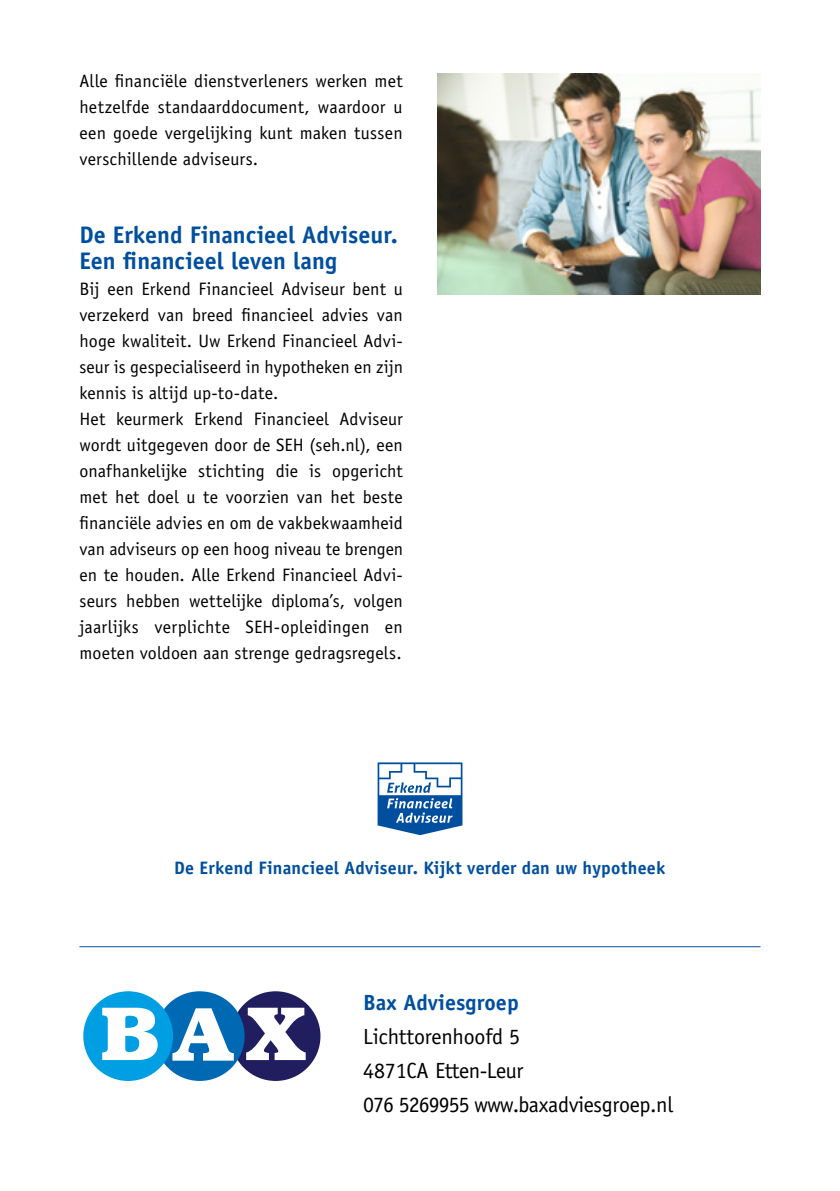
<style>
.page{position:relative;width:840px;height:1191px;background:#fff}
.page>*{position:absolute;margin:0;border:0;box-sizing:border-box;transform-origin:0 0}
.t1{font:700 24px/26px "Officina Sans Std";color:#004f9f}
.t2{font:22px/34px "Officina Sans Std";letter-spacing:-.015em;color:#000}
.t3{font:700 22px "Officina Sans Std";color:#004f9f}
.t4{font:18px/26px "Officina Sans Std";letter-spacing:.005em;color:#000;text-align:justify}
.t5{font:700 18px "Officina Sans Std";letter-spacing:.01em;color:#004f9f}
</style>
<div class="page">
<hr style="left:79px;top:946px;width:681px;height:1px;background:#004f9f">
<svg style="left:377px;top:762px;width:85px;height:73px"></svg>
<img style="left:437px;top:74px;width:323px;height:221px">
<div style="left:230px;top:991px;width:90px;height:90px;background:#211e5f;border-radius:50%"></div>
<svg style="left:246px;top:1007px;width:59px;height:53px"></svg>
<div style="left:155px;top:991px;width:89px;height:90px;background:#0069b3;border-radius:50%"></div>
<svg style="left:172px;top:1008px;width:62px;height:52px"></svg>
<div style="left:83px;top:991px;width:90px;height:90px;background:#009ee2;border-radius:50%"></div>
<svg style="left:102px;top:1007px;width:56px;height:53px"></svg>
<p class="t4" style="left:79px;top:68px;width:324px">Alle financiële dienstverleners werken met hetzelfde standaarddocument, waardoor u een goede vergelijking kunt maken tussen verschillende adviseurs.</p>
<h1 class="t1" style="left:79px;top:221px;width:320px">De Erkend Financieel Adviseur.<br>Een financieel leven lang</h1>
<p class="t4" style="left:79px;top:276px;width:325px;text-align:left">Bij een Erkend Financieel Adviseur bent u verzekerd van breed financieel advies van hoge kwaliteit. Uw Erkend Financieel Advi&shy;seur is gespecialiseerd in hypotheken en zijn kennis is altijd up-to-date.<br>Het keurmerk Erkend Financieel Adviseur wordt uitgegeven door de SEH (seh.nl), een onafhankelijke stichting die is opgericht met het doel u te voorzien van het beste financiële advies en om de vakbekwaamheid van adviseurs op een hoog niveau te brengen en te houden. Alle Erkend Financieel Advi&shy;seurs hebben wettelijke diploma’s, volgen jaarlijks verplichte SEH-opleidingen en moeten voldoen aan strenge gedragsregels.</p>
<p class="t5" style="left:174px;top:856px;width:492px">De Erkend Financieel Adviseur. Kijkt verder dan uw hypotheek</p>
<p class="t3" style="left:363px;top:988px;width:157px">Bax Adviesgroep</p>
<p class="t2" style="left:363px;top:1019px;width:311px">Lichttorenhoofd 5<br>4871CA Etten-Leur<br>076 5269955 www.baxadviesgroep.nl</p>
</div>
